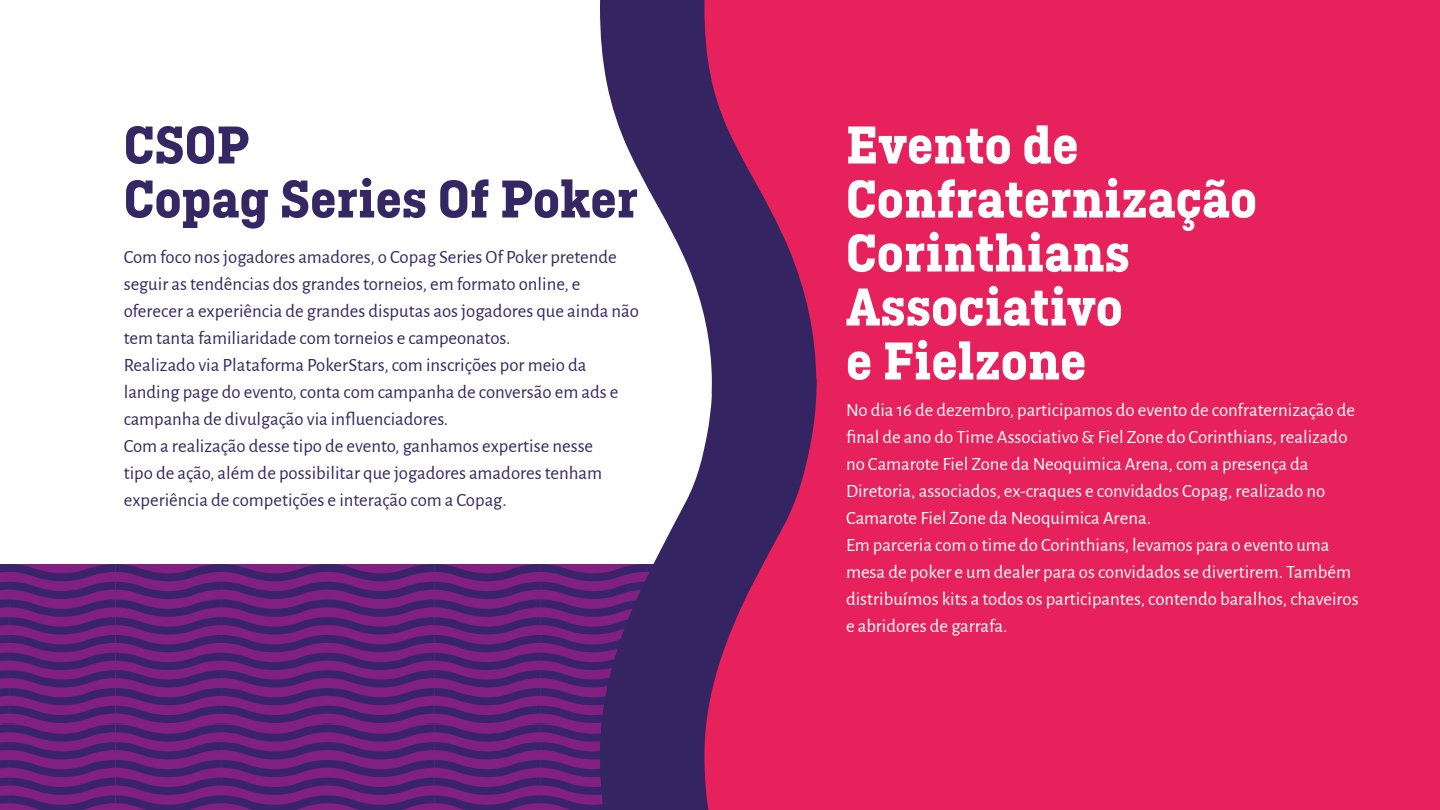
<style>
.page{position:relative;width:1440px;height:810px;background:#fff}
.page>*{position:absolute;margin:0;border:0;box-sizing:border-box;transform-origin:0 0}
.t1{font:700 56.25px/54px "Ciutadella Slab";color:#fff}
.t2{font:700 56.25px/54px "Ciutadella Slab";color:#342763}
.t3{font:18.75px/27px "Alegreya Sans";color:#342763}
.t4{font:18.75px/27px "Alegreya Sans";color:#fff}
</style>
<div class="page">
<svg style="left:0;top:564px;width:600px;height:246px;background:#602177"></svg>
<div style="left:684px;top:0;width:756px;height:810px;background:#e7215b"></div>
<svg style="left:600px;top:0;width:217px;height:810px"></svg>
<h1 class="t2" style="left:124px;top:118px;width:516px">CSOP<br>Copag Series Of Poker</h1>
<p class="t3" style="left:124px;top:242px;width:517px">Com foco nos jogadores amadores, o Copag Series Of Poker pretende seguir as tendências dos grandes torneios, em formato online, e oferecer a experiência de grandes disputas aos jogadores que ainda não tem tanta familiaridade com torneios e campeonatos.<br>Realizado via Plataforma PokerStars, com inscrições por meio da landing page do evento, conta com campanha de conversão em ads e campanha de divulgação via influenciadores.<br>Com a realização desse tipo de evento, ganhamos expertise nesse<br>tipo de ação, além de possibilitar que jogadores amadores tenham experiência de competições e interação com a Copag.</p>
<h1 class="t1" style="left:846px;top:118px;width:413px">Evento de<br>Confraternização<br>Corinthians<br>Associativo<br>e Fielzone</h1>
<p class="t4" style="left:846px;top:395px;width:514px">No dia 16 de dezembro, participamos do evento de confraternização de final de ano do Time Associativo &amp; Fiel Zone do Corinthians, realizado no Camarote Fiel Zone da Neoquimica Arena, com a presença da Diretoria, associados, ex-craques e convidados Copag, realizado no Camarote Fiel Zone da Neoquimica Arena.<br>Em parceria com o time do Corinthians, levamos para o evento uma mesa de poker e um dealer para os convidados se divertirem. Também distribuímos kits a todos os participantes, contendo baralhos, chaveiros e abridores de garrafa.</p>
</div>
